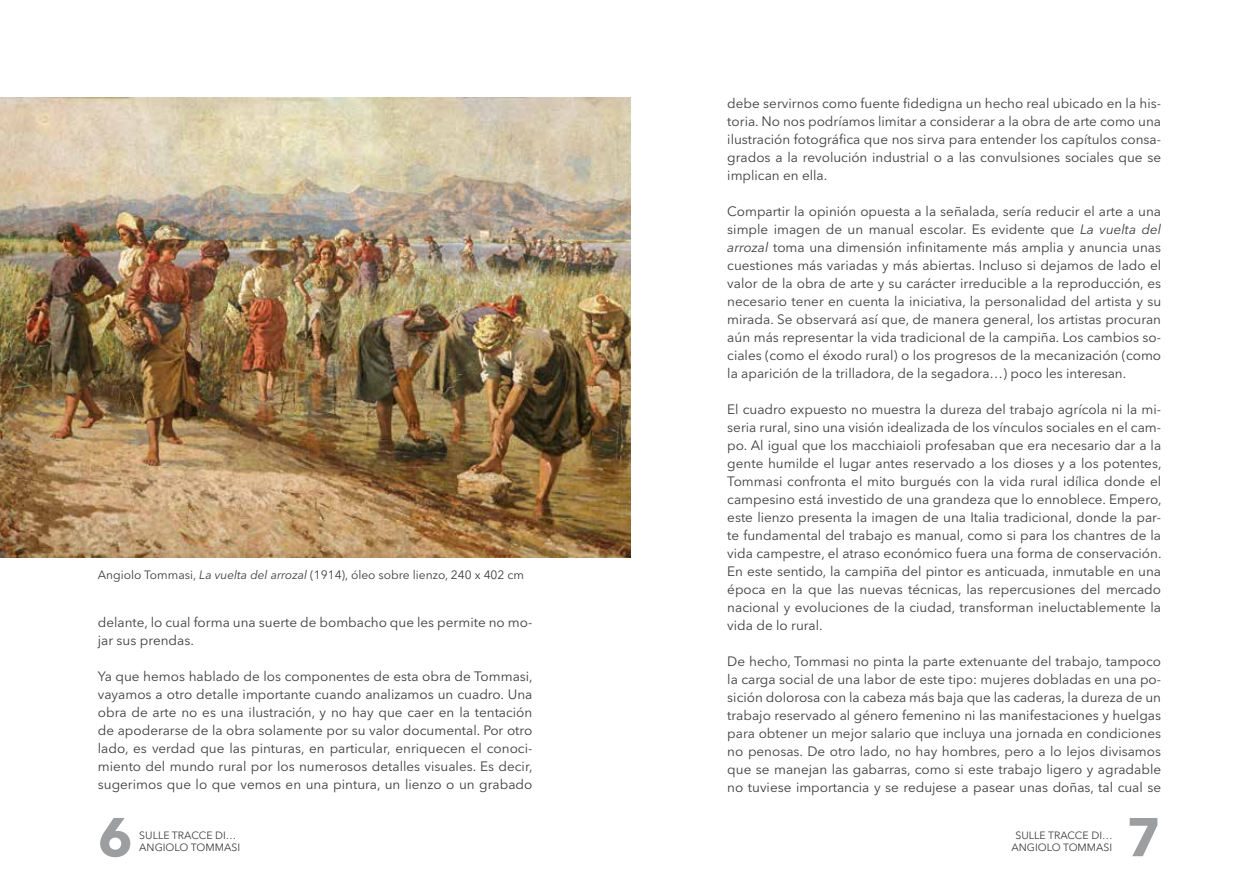
<style>
.page{position:relative;width:1259px;height:893px;background:#fff}
.page>*{position:absolute;margin:0;border:0;box-sizing:border-box;transform-origin:0 0}
.t1{font:700 54px "Avenir Next LT Pro";color:#9c9e9f}
.t2{font:13.5px/18px "Avenir Next LT Pro";color:#3e3d40;text-align:justify}
.t3{font:12px "Avenir Next LT Pro";color:#3e3d40}
.t4{font:10.5px/12px "Avenir Next LT Pro";color:#3e3d40}
.s1{font-style:italic}
</style>
<div class="page">
<img style="left:0;top:98px;width:630px;height:459px">
<p class="t3" style="left:98px;top:567px;width:428px">Angiolo Tommasi, <span class="s1">La vuelta del arrozal</span> (1914), óleo sobre lienzo, 240 x 402 cm</p>
<p class="t2" style="left:98px;top:613px;width:436px">delante, lo cual forma una suerte de bombacho que les permite no mo&shy;jar sus prendas.</p>
<p class="t2" style="left:98px;top:667px;width:436px">Ya que hemos hablado de los componentes de esta obra de Tommasi, vayamos a otro detalle importante cuando analizamos un cuadro. Una obra de arte no es una ilustración, y no hay que caer en la tentación de apoderarse de la obra solamente por su valor documental. Por otro lado, es verdad que las pinturas, en particular, enriquecen el conoci&shy;miento del mundo rural por los numerosos detalles visuales. Es decir, sugerimos que lo que vemos en una pintura, un lienzo o un grabado</p>
<p class="t2" style="left:727px;top:94px;width:435px">debe servirnos como fuente fidedigna un hecho real ubicado en la his&shy;toria. No nos podríamos limitar a considerar a la obra de arte como una ilustración fotográfica que nos sirva para entender los capítulos consa&shy;grados a la revolución industrial o a las convulsiones sociales que se implican en ella.</p>
<p class="t2" style="left:727px;top:202px;width:435px">Compartir la opinión opuesta a la señalada, sería reducir el arte a una simple imagen de un manual escolar. Es evidente que <span class="s1">La vuelta del arrozal</span> toma una dimensión infinitamente más amplia y anuncia unas cuestiones más variadas y más abiertas. Incluso si dejamos de lado el valor de la obra de arte y su carácter irreducible a la reproducción, es necesario tener en cuenta la iniciativa, la personalidad del artista y su mirada. Se observará así que, de manera general, los artistas procuran aún más representar la vida tradicional de la campiña. Los cambios so&shy;ciales (como el éxodo rural) o los progresos de la mecanización (como la aparición de la trilladora, de la segadora…) poco les interesan.</p>
<p class="t2" style="left:727px;top:400px;width:436px">El cuadro expuesto no muestra la dureza del trabajo agrícola ni la mi&shy;seria rural, sino una visión idealizada de los vínculos sociales en el cam&shy;po. Al igual que los macchiaioli profesaban que era necesario dar a la gente humilde el lugar antes reservado a los dioses y a los potentes, Tommasi confronta el mito burgués con la vida rural idílica donde el campesino está investido de una grandeza que lo ennoblece. Empero, este lienzo presenta la imagen de una Italia tradicional, donde la par&shy;te fundamental del trabajo es manual, como si para los chantres de la vida campestre, el atraso económico fuera una forma de conservación.<br>En este sentido, la campiña del pintor es anticuada, inmutable en una época en la que las nuevas técnicas, las repercusiones del mercado nacional y evoluciones de la ciudad, transforman ineluctablemente la vida de lo rural.</p>
<p class="t2" style="left:727px;top:652px;width:435px">De hecho, Tommasi no pinta la parte extenuante del trabajo, tampoco la carga social de una labor de este tipo: mujeres dobladas en una po&shy;sición dolorosa con la cabeza más baja que las caderas, la dureza de un trabajo reservado al género femenino ni las manifestaciones y huelgas para obtener un mejor salario que incluya una jornada en condiciones no penosas. De otro lado, no hay hombres, pero a lo lejos divisamos que se manejan las gabarras, como si este trabajo ligero y agradable no tuviese importancia y se redujese a pasear unas doñas, tal cual se</p>
<h1 class="t1" style="left:98px;top:804px;width:36px">6</h1>
<h1 class="t1" style="left:1126px;top:804px;width:36px">7</h1>
<p class="t4" style="left:139px;top:829px;width:102px">SULLE TRACCE DI…<br>ANGIOLO TOMMASI</p>
<p class="t4" style="left:1011px;top:829px;width:103px;text-align:center">SULLE TRACCE DI…<br>ANGIOLO TOMMASI</p>
</div>
